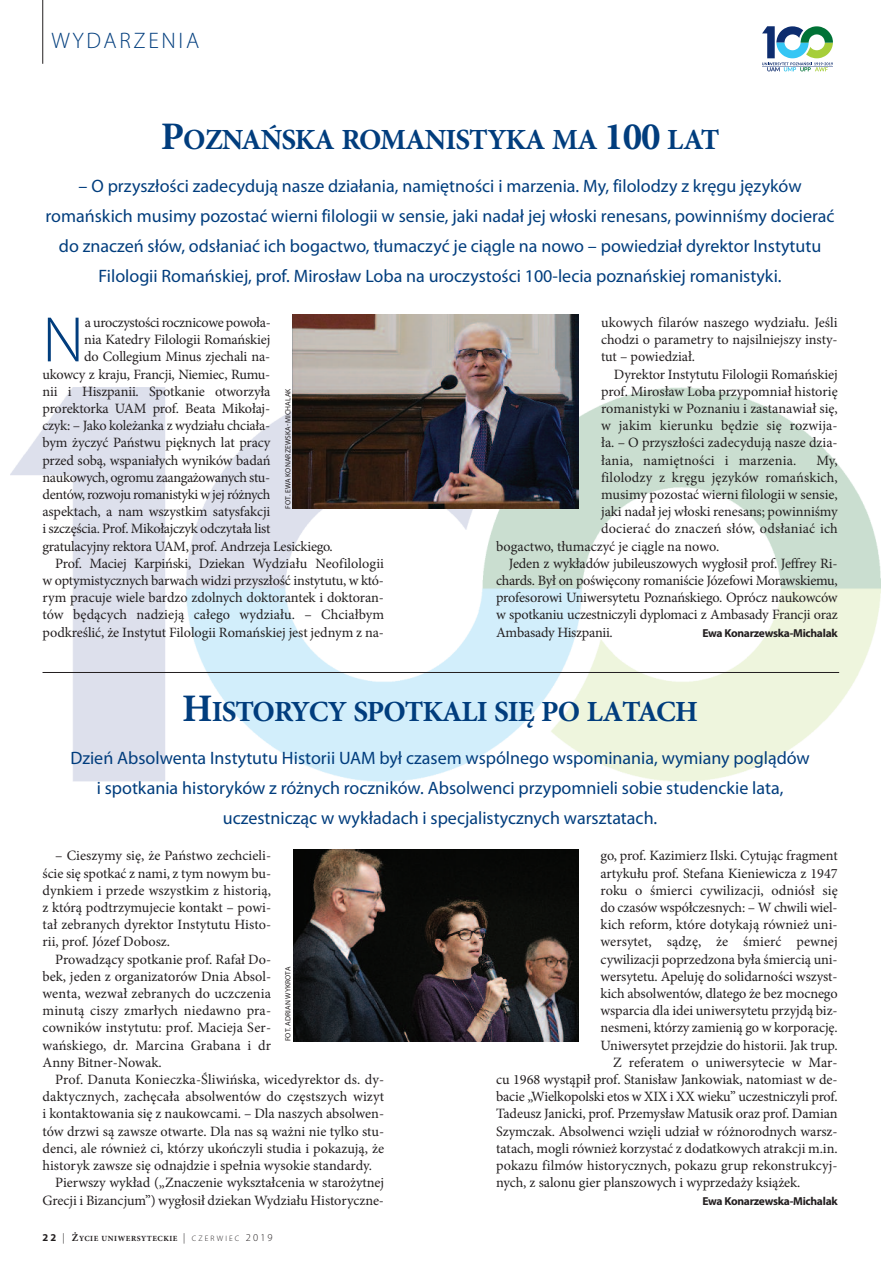
<style>
.page{position:relative;width:893px;height:1263px;background:#fff}
.page>*{position:absolute;margin:0;border:0;box-sizing:border-box;transform-origin:0 0}
.t1{font:300 64.8px "Myriad Pro";color:#013d7d}
.t2{font:700 29.25px "Minion Pro";letter-spacing:-.035em;color:#013d7d}
.t3{font:300 22.5px "Myriad Pro";letter-spacing:.12em;color:#013d7d}
.t4{font:18px/30px "Myriad Pro";color:#013d7d;text-align:center}
.t5{font:14.25px/17.2px "Minion Pro";letter-spacing:-.005em;color:#231f20;text-align:justify}
.t6{font:14.25px "Minion Pro";letter-spacing:-.025em;color:#231f20}
.t7{font:700 11.55px "Myriad Pro";letter-spacing:-.025em;color:#231f20}
.t8{font:700 7.8px "Minion Pro";letter-spacing:.065em;color:#231f20}
.t9{font:7.5px "Myriad Pro";letter-spacing:.02em;color:#231f20}
.s1{font-size:39px}
.s2{font-family:"Myriad Pro";font-size:10.5px}
.s3{font-family:"Myriad Pro";font-weight:300;font-size:10.5px}
.s4{font-size:10.5px}
.s5{font-family:"Myriad Pro";font-weight:300}
</style>
<div class="page">
<img style="left:11px;top:388px;width:869px;height:393px">
<svg style="left:762px;top:26px;width:71px;height:45px"></svg>
<hr style="left:42px;top:0;width:1px;height:64px;background:#231f20">
<hr style="left:43px;top:672px;width:796px;height:1px;background:#231f20">
<img style="left:293px;top:315px;width:286px;height:194px">
<img style="left:294px;top:849px;width:284px;height:193px">
<h3 class="t3" style="left:51px;top:32px;width:149px">WYDARZENIA</h3>
<h2 class="t2" style="left:161px;top:128px;width:560px"><span class="s1">P</span>OZNAŃSKA ROMANISTYKA MA <span class="s1">100</span> LAT</h2>
<p class="t4" style="left:46px;top:172px;width:791px">– o przyszłości zadecydują nasze działania, namiętności i marzenia. my, filolodzy z kręgu języków romańskich musimy pozostać wierni filologii w sensie, jaki nadał jej włoski renesans, powinniśmy docierać do znaczeń słów, odsłaniać ich bogactwo, tłumaczyć je ciągle na nowo – powiedział dyrektor instytutu filologii romańskiej, prof. mirosław loba na uroczystości 100-lecia poznańskiej romanistyki.</p>
<h1 class="t1" style="left:43px;top:315px;width:43px">N</h1>
<p class="t6" style="left:85px;top:317px;width:188px">a uroczystości rocznicowe powoła-</p>
<p class="t5" style="left:84px;top:332px;width:188px">nia Katedry Filologii Romańskiej</p>
<p class="t5" style="left:84px;top:349px;width:188px">do Collegium Minus zjechali na-</p>
<p class="t5" style="left:43px;top:367px;width:229px">ukowcy z kraju, Francji, Niemiec, Rumu-</p>
<p class="t5" style="left:43px;top:384px;width:229px">nii i Hiszpanii. Spotkanie otworzyła</p>
<p class="t5" style="left:43px;top:401px;width:229px">prorektorka UAM prof. Beata Mikołaj-</p>
<p class="t5" style="left:43px;top:418px;width:229px">czyk: – Jako koleżanka z wydziału chciała-</p>
<p class="t5" style="left:43px;top:435px;width:229px">bym życzyć Państwu pięknych lat pracy</p>
<p class="t5" style="left:43px;top:453px;width:229px">przed sobą, wspaniałych wyników badań</p>
<p class="t6" style="left:43px;top:472px;width:229px">naukowych, ogromu zaangażowanych stu-</p>
<p class="t6" style="left:43px;top:489px;width:229px">dentów, rozwoju romanistyki w jej różnych</p>
<p class="t5" style="left:43px;top:504px;width:229px">aspektach, a nam wszystkim satysfakcji</p>
<p class="t5" style="left:43px;top:521px;width:229px">i szczęścia. Prof. Mikołajczyk odczytała list</p>
<p class="t5" style="left:43px;top:539px;width:292px">gratulacyjny rektora UAM, prof. Andrzeja Lesickiego.</p>
<p class="t5" style="left:55px;top:556px;width:330px">Prof. Maciej Karpiński, Dziekan Wydziału Neofilologii</p>
<p class="t5" style="left:43px;top:573px;width:343px">w optymistycznych barwach widzi przyszłość instytutu, w któ-</p>
<p class="t5" style="left:43px;top:590px;width:343px">rym pracuje wiele bardzo zdolnych doktorantek i doktoran-</p>
<p class="t5" style="left:43px;top:607px;width:343px">tów będących nadzieją całego wydziału. – Chciałbym</p>
<p class="t5" style="left:43px;top:625px;width:343px">podkreślić, że Instytut Filologii Romańskiej jest jednym z na-</p>
<p class="t9" style="left:285px;top:509px;width:122px;rotate:-90deg">fot. ewa konarzewska-michalak</p>
<p class="t5" style="left:601px;top:315px;width:238px">ukowych filarów naszego wydziału. Jeśli chodzi o parametry to najsilniejszy insty&shy;tut – powiedział.</p>
<p class="t5" style="left:601px;top:367px;width:238px;text-indent:13px">Dyrektor Instytutu Filologii Romańskiej prof. Mirosław Loba przypomniał historię romanistyki w Poznaniu i zastanawiał się, w jakim kierunku będzie się rozwija&shy;ła. – O przyszłości zadecydują nasze dzia&shy;łania, namiętności i marzenia.</p>
<p class="t5" style="left:816px;top:453px;width:23px">My,</p>
<p class="t5" style="left:601px;top:470px;width:238px">filolodzy z kręgu języków romańskich,</p>
<p class="t5" style="left:601px;top:487px;width:238px">musimy pozostać wierni filologii w sensie,</p>
<p class="t5" style="left:601px;top:504px;width:238px">jaki nadał jej włoski renesans; powinniśmy</p>
<p class="t5" style="left:601px;top:521px;width:238px">docierać do znaczeń słów, odsłaniać ich</p>
<p class="t5" style="left:496px;top:539px;width:225px">bogactwo, tłumaczyć je ciągle na nowo.</p>
<p class="t5" style="left:509px;top:556px;width:330px">Jeden z wykładów jubileuszowych wygłosił prof. Jeffrey Ri-</p>
<p class="t5" style="left:496px;top:573px;width:343px">chards. Był on poświęcony romaniście Józefowi Morawskiemu,</p>
<p class="t5" style="left:496px;top:590px;width:343px">profesorowi Uniwersytetu Poznańskiego. Oprócz naukowców</p>
<p class="t5" style="left:496px;top:607px;width:343px">w spotkaniu uczestniczyli dyplomaci z Ambasady Francji oraz</p>
<p class="t5" style="left:496px;top:625px;width:118px">Ambasady Hiszpanii.</p>
<p class="t7" style="left:702px;top:628px;width:137px">ewa Konarzewska-michalak</p>
<h2 class="t2" style="left:182px;top:701px;width:517px"><span class="s1">H</span>ISTORYCY SPOTKALI SIĘ PO LATACH</h2>
<p class="t4" style="left:70px;top:744px;width:741px">dzień absolwenta instytutu historii Uam był czasem wspólnego wspominania, wymiany poglądów i spotkania historyków z różnych roczników. absolwenci przypomnieli sobie studenckie lata, uczestnicząc w wykładach i specjalistycznych warsztatach.</p>
<p class="t5" style="left:43px;top:848px;width:230px;text-indent:13px">– Cieszymy się, że Państwo zechcieli&shy;ście się spotkać z nami, z tym nowym bu&shy;dynkiem i przede wszystkim z historią, z którą podtrzymujecie kontakt – powi&shy;tał zebranych dyrektor Instytutu Histo&shy;rii, prof. Józef Dobosz.</p>
<p class="t5" style="left:43px;top:952px;width:230px;text-indent:13px">Prowadzący spotkanie prof. Rafał Do&shy;bek, jeden z organizatorów Dnia Absol&shy;wenta, wezwał zebranych do uczczenia minutą ciszy zmarłych niedawno pra&shy;cowników instytutu: prof. Macieja Ser&shy;wańskiego, dr. Marcina Grabana i dr Anny Bitner-Nowak.</p>
<p class="t5" style="left:55px;top:1072px;width:330px">Prof. Danuta Konieczka-Śliwińska, wicedyrektor ds. dy-</p>
<p class="t5" style="left:43px;top:1089px;width:343px">daktycznych, zachęcała absolwentów do częstszych wizyt</p>
<p class="t5" style="left:43px;top:1106px;width:343px">i kontaktowania się z naukowcami. – Dla naszych absolwen-</p>
<p class="t5" style="left:43px;top:1124px;width:343px">tów drzwi są zawsze otwarte. Dla nas są ważni nie tylko stu-</p>
<p class="t5" style="left:43px;top:1141px;width:343px">denci, ale również ci, którzy ukończyli studia i pokazują, że</p>
<p class="t5" style="left:43px;top:1158px;width:331px">historyk zawsze się odnajdzie i spełnia wysokie standardy.</p>
<p class="t5" style="left:55px;top:1175px;width:330px">Pierwszy wykład („Znaczenie wykształcenia w starożytnej</p>
<p class="t5" style="left:43px;top:1192px;width:343px">Grecji i Bizancjum”) wygłosił dziekan Wydziału Historyczne-</p>
<p class="t9" style="left:285px;top:1041px;width:76px;rotate:-90deg">fot. adrian wykrota</p>
<p class="t8" style="left:43px;top:1236px;width:232px"><span class="s2">22</span> <span class="s3">|</span> <span class="s4">Ż</span>YCIE UNIWERSYTECKIE <span class="s3">|</span> <span class="s5">C Z E R W I E C</span> <span class="s3">2019</span></p>
<p class="t5" style="left:600px;top:848px;width:239px">go, prof. Kazimierz Ilski. Cytując fragment</p>
<p class="t5" style="left:600px;top:866px;width:239px">artykułu prof. Stefana Kieniewicza z 1947</p>
<p class="t5" style="left:600px;top:883px;width:239px">roku o śmierci cywilizacji, odniósł się</p>
<p class="t5" style="left:600px;top:900px;width:239px">do czasów współczesnych: – W chwili wiel-</p>
<p class="t5" style="left:600px;top:917px;width:239px">kich reform, które dotykają również uni-</p>
<p class="t5" style="left:600px;top:934px;width:239px">wersytet, sądzę, że śmierć pewnej</p>
<p class="t5" style="left:600px;top:952px;width:239px">cywilizacji poprzedzona była śmiercią uni-</p>
<p class="t5" style="left:600px;top:969px;width:239px">wersytetu. Apeluję do solidarności wszyst-</p>
<p class="t5" style="left:600px;top:986px;width:239px">kich absolwentów, dlatego że bez mocnego</p>
<p class="t5" style="left:600px;top:1003px;width:239px">wsparcia dla idei uniwersytetu przyjdą biz-</p>
<p class="t5" style="left:600px;top:1020px;width:239px">nesmeni, którzy zamienią go w korporację.</p>
<p class="t5" style="left:600px;top:1038px;width:239px">Uniwersytet przejdzie do historii. Jak trup.</p>
<p class="t5" style="left:613px;top:1055px;width:226px">Z referatem o uniwersytecie w Mar-</p>
<p class="t5" style="left:496px;top:1072px;width:343px">cu 1968 wystąpił prof. Stanisław Jankowiak, natomiast w de-</p>
<p class="t5" style="left:496px;top:1089px;width:343px">bacie „Wielkopolski etos w XIX i XX wieku” uczestniczyli prof.</p>
<p class="t5" style="left:496px;top:1106px;width:343px">Tadeusz Janicki, prof. Przemysław Matusik oraz prof. Damian</p>
<p class="t5" style="left:496px;top:1124px;width:343px">Szymczak. Absolwenci wzięli udział w różnorodnych warsz-</p>
<p class="t5" style="left:496px;top:1141px;width:343px">tatach, mogli również korzystać z dodatkowych atrakcji m.in.</p>
<p class="t5" style="left:496px;top:1158px;width:343px">pokazu filmów historycznych, pokazu grup rekonstrukcyj-</p>
<p class="t5" style="left:496px;top:1175px;width:306px">nych, z salonu gier planszowych i wyprzedaży książek.</p>
<p class="t7" style="left:702px;top:1196px;width:137px">ewa Konarzewska-michalak</p>
</div>
